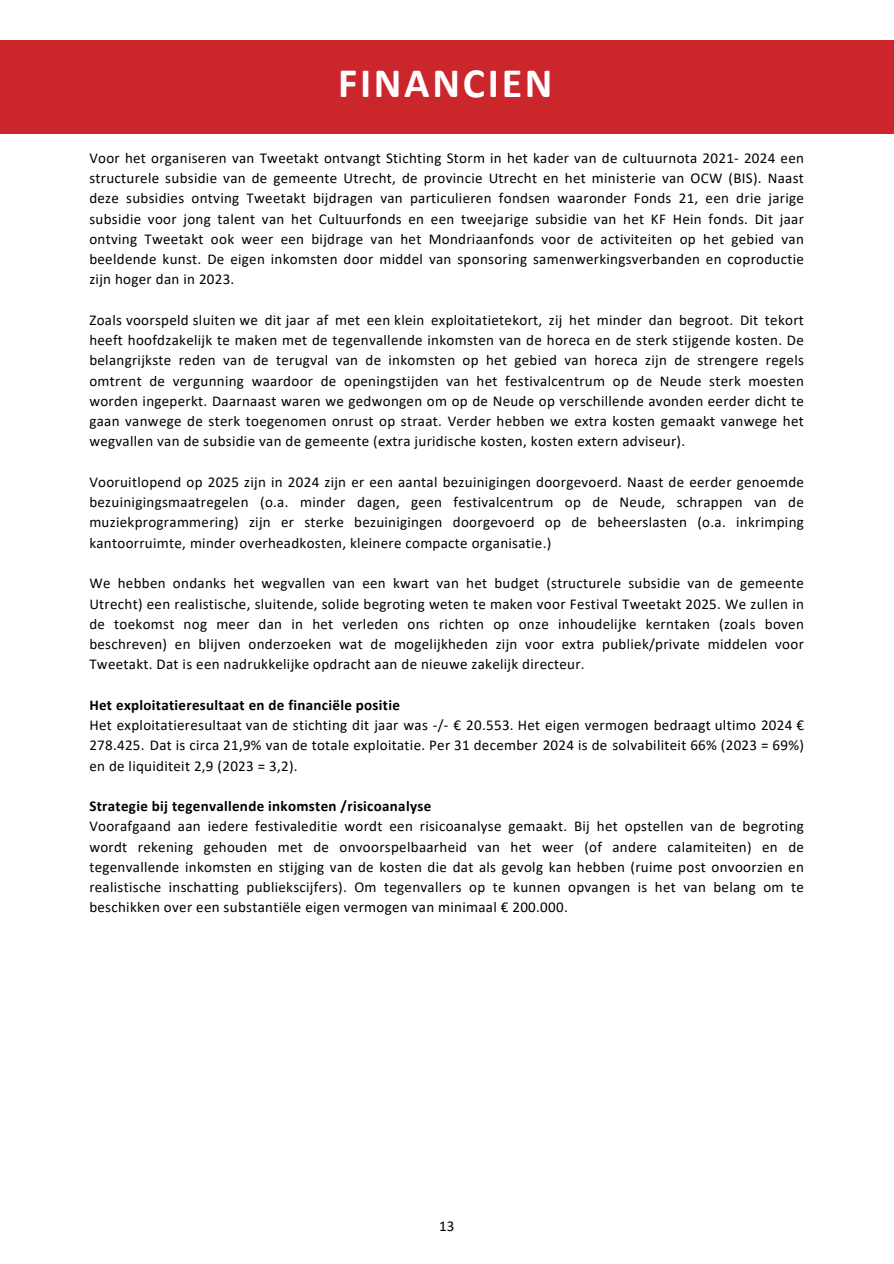
<style>
.page{position:relative;width:894px;height:1264px;background:#fff}
.page>*{position:absolute;margin:0;border:0;box-sizing:border-box;transform-origin:0 0}
.t1{font:700 42px "Calibri";letter-spacing:.065em;color:#fff}
.t2{font:15px/20.2px "Calibri";letter-spacing:.02em;color:#000;text-align:justify}
.t3{font:700 15px "Calibri";letter-spacing:.02em;color:#000}
</style>
<div class="page">
<div style="left:0;top:40px;width:893px;height:94px;background:#cc262d"></div>
<p class="t1" style="left:338px;top:65px;width:216px">FINANCIEN</p>
<h1 class="t2" style="left:89px;top:149px;width:716px">Voor het organiseren van Tweetakt ontvangt Stichting Storm in het kader van de cultuurnota 2021- 2024 een structurele subsidie van de gemeente Utrecht, de provincie Utrecht en het ministerie van OCW (BIS). Naast deze subsidies ontving Tweetakt bijdragen van particulieren fondsen waaronder Fonds 21, een drie jarige subsidie voor jong talent van het Cultuurfonds en een tweejarige subsidie van het KF Hein fonds. Dit jaar ontving Tweetakt ook weer een bijdrage van het Mondriaanfonds voor de activiteiten op het gebied van beeldende kunst. De eigen inkomsten door middel van sponsoring samenwerkingsverbanden en coproductie zijn hoger dan in 2023.</h1>
<p class="t2" style="left:89px;top:311px;width:716px">Zoals voorspeld sluiten we dit jaar af met een klein exploitatietekort, zij het minder dan begroot. Dit tekort heeft hoofdzakelijk te maken met de tegenvallende inkomsten van de horeca en de sterk stijgende kosten. De belangrijkste reden van de terugval van de inkomsten op het gebied van horeca zijn de strengere regels omtrent de vergunning waardoor de openingstijden van het festivalcentrum op de Neude sterk moesten worden ingeperkt. Daarnaast waren we gedwongen om op de Neude op verschillende avonden eerder dicht te gaan vanwege de sterk toegenomen onrust op straat. Verder hebben we extra kosten gemaakt vanwege het wegvallen van de subsidie van de gemeente (extra juridische kosten, kosten extern adviseur).</p>
<p class="t2" style="left:89px;top:473px;width:716px">Vooruitlopend op 2025 zijn in 2024 zijn er een aantal bezuinigingen doorgevoerd. Naast de eerder genoemde bezuinigingsmaatregelen (o.a. minder dagen, geen festivalcentrum op de Neude, schrappen van de muziekprogrammering) zijn er sterke bezuinigingen doorgevoerd op de beheerslasten (o.a. inkrimping kantoorruimte, minder overheadkosten, kleinere compacte organisatie.)</p>
<p class="t2" style="left:89px;top:574px;width:716px">We hebben ondanks het wegvallen van een kwart van het budget (structurele subsidie van de gemeente Utrecht) een realistische, sluitende, solide begroting weten te maken voor Festival Tweetakt 2025. We zullen in de toekomst nog meer dan in het verleden ons richten op onze inhoudelijke kerntaken (zoals boven beschreven) en blijven onderzoeken wat de mogelijkheden zijn voor extra publiek/private middelen voor Tweetakt. Dat is een nadrukkelijke opdracht aan de nieuwe zakelijk directeur.</p>
<p class="t3" style="left:89px;top:698px;width:312px">Het exploitatieresultaat en de financiële positie</p>
<p class="t2" style="left:89px;top:716px;width:716px">Het exploitatieresultaat van de stichting dit jaar was -/- € 20.553. Het eigen vermogen bedraagt ultimo 2024 € 278.425. Dat is circa 21,9% van de totale exploitatie. Per 31 december 2024 is de solvabiliteit 66% (2023 = 69%) en de liquiditeit 2,9 (2023 = 3,2).</p>
<p class="t3" style="left:89px;top:799px;width:343px">Strategie bij tegenvallende inkomsten /risicoanalyse</p>
<p class="t2" style="left:89px;top:817px;width:716px">Voorafgaand aan iedere festivaleditie wordt een risicoanalyse gemaakt. Bij het opstellen van de begroting wordt rekening gehouden met de onvoorspelbaarheid van het weer (of andere calamiteiten) en de tegenvallende inkomsten en stijging van de kosten die dat als gevolg kan hebben (ruime post onvoorzien en realistische inschatting publiekscijfers). Om tegenvallers op te kunnen opvangen is het van belang om te beschikken over een substantiële eigen vermogen van minimaal € 200.000.</p>
<p class="t2" style="left:439px;top:1216px;width:17px">13</p>
</div>
